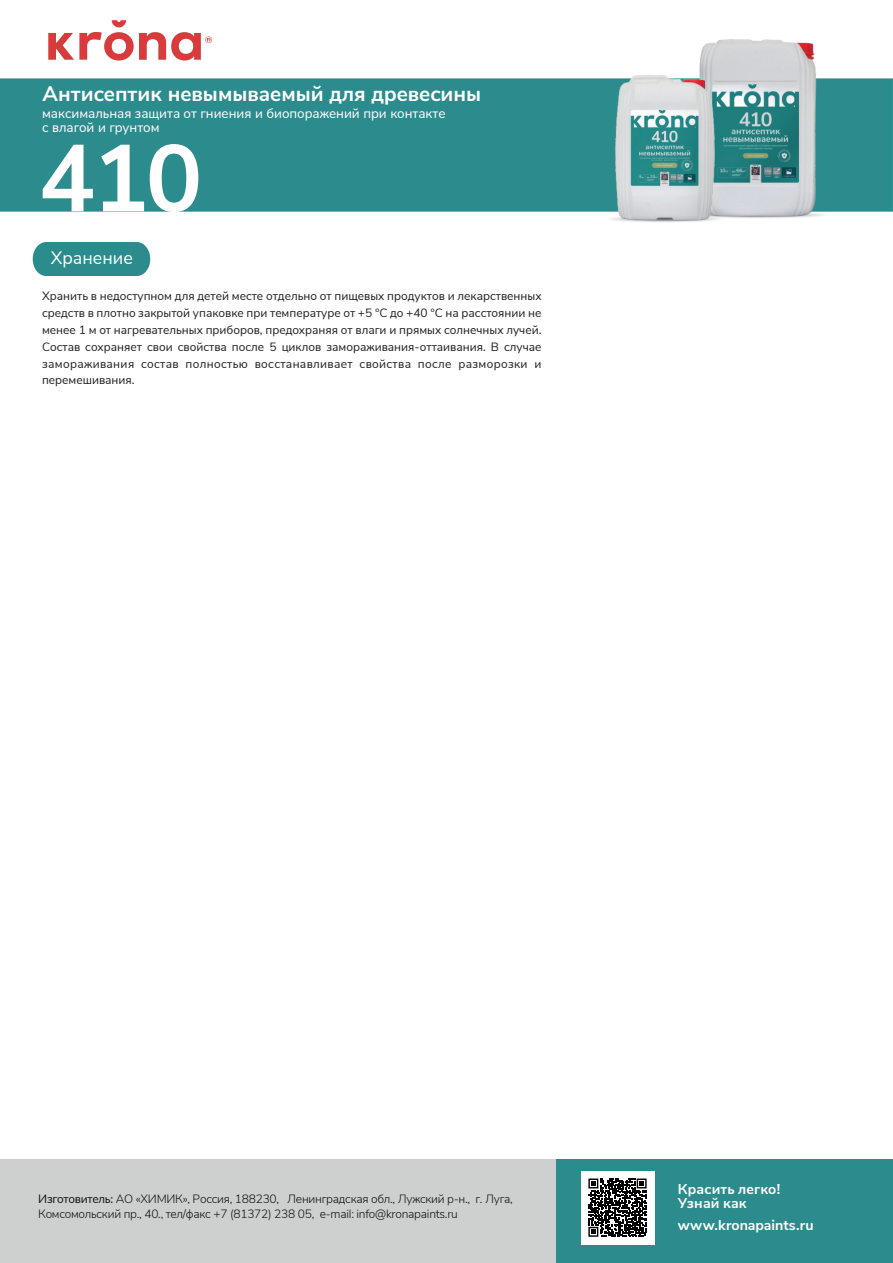
<style>
.page{position:relative;width:893px;height:1263px;background:#fff}
.page>*{position:absolute;margin:0;border:0;box-sizing:border-box;transform-origin:0 0}
.t1{font:700 94.5px "Nunito Sans";color:#fff}
.t2{font:700 21px "Nunito Sans";color:#fff}
.t3{font:18px "Nunito Sans";color:#fff}
.t4{font:700 14.25px/14.2px "Nunito Sans";letter-spacing:.01em;color:#fff}
.t5{font:13.5px/13.8px "Nunito Sans";color:#fff}
.t6{font:12px/16.8px "Nunito Sans";letter-spacing:.03em;color:#231f20;text-align:justify}
.t7{font:300 12px/15px "Nunito Sans";letter-spacing:-.02em;color:#101315}
.s1{font-weight:400}
</style>
<div class="page">
<div style="left:33px;top:242px;width:117px;height:34px;background:#2c8c8d"></div>
<div style="left:0;top:79px;width:893px;height:132px;background:#2c8c8d"></div>
<svg style="left:48px;top:20px;width:164px;height:41px"></svg>
<img style="left:780px;top:40px;width:92px;height:178px">
<img style="left:546px;top:39px;width:234px;height:183px">
<div style="left:0;top:1159px;width:861px;height:104px;background:#cdd0cf"></div>
<div style="left:556px;top:1159px;width:337px;height:104px;background:#2c8c8d"></div>
<div style="left:581px;top:1171px;width:73px;height:73px;background:#fff"></div>
<svg style="left:588px;top:1178px;width:59px;height:59px"></svg>
<h2 class="t2" style="left:43px;top:78px;width:440px">Антисептик невымываемый для древесины</h2>
<p class="t5" style="left:42px;top:106px;width:405px">максимальная защита от гниения и биопоражений при контакте с влагой и грунтом</p>
<h1 class="t1" style="left:39px;top:109px;width:165px">410</h1>
<h3 class="t3" style="left:51px;top:244px;width:84px">Хранение</h3>
<p class="t6" style="left:42px;top:287px;width:501px">Хранить в недоступном для детей месте отдельно от пищевых продуктов и лекарственных средств в плотно закрытой упаковке при температуре от +5 °С до +40 °С на расстоянии не менее 1 м от нагревательных приборов, предохраняя от влаги и прямых солнечных лучей.<br>Состав сохраняет свои свойства после 5 циклов замораживания-оттаивания. В случае замораживания состав полностью восстанавливает свойства после разморозки и перемешивания.</p>
<p class="t7" style="left:38px;top:1190px;width:476px"><span class="s1">Изготовитель:</span> АО «ХИМИК», Россия, 188230, Ленинградская обл., Лужский р-н., г. Луга,<br>Комсомольский пр., 40., тел/факс +7 (81372) 238 05, e-mail: info@kronapaints.ru</p>
<p class="t4" style="left:678px;top:1181px;width:104px">Красить легко!<br>Узнай как</p>
<p class="t4" style="left:678px;top:1217px;width:137px">www.kronapaints.ru</p>
</div>
